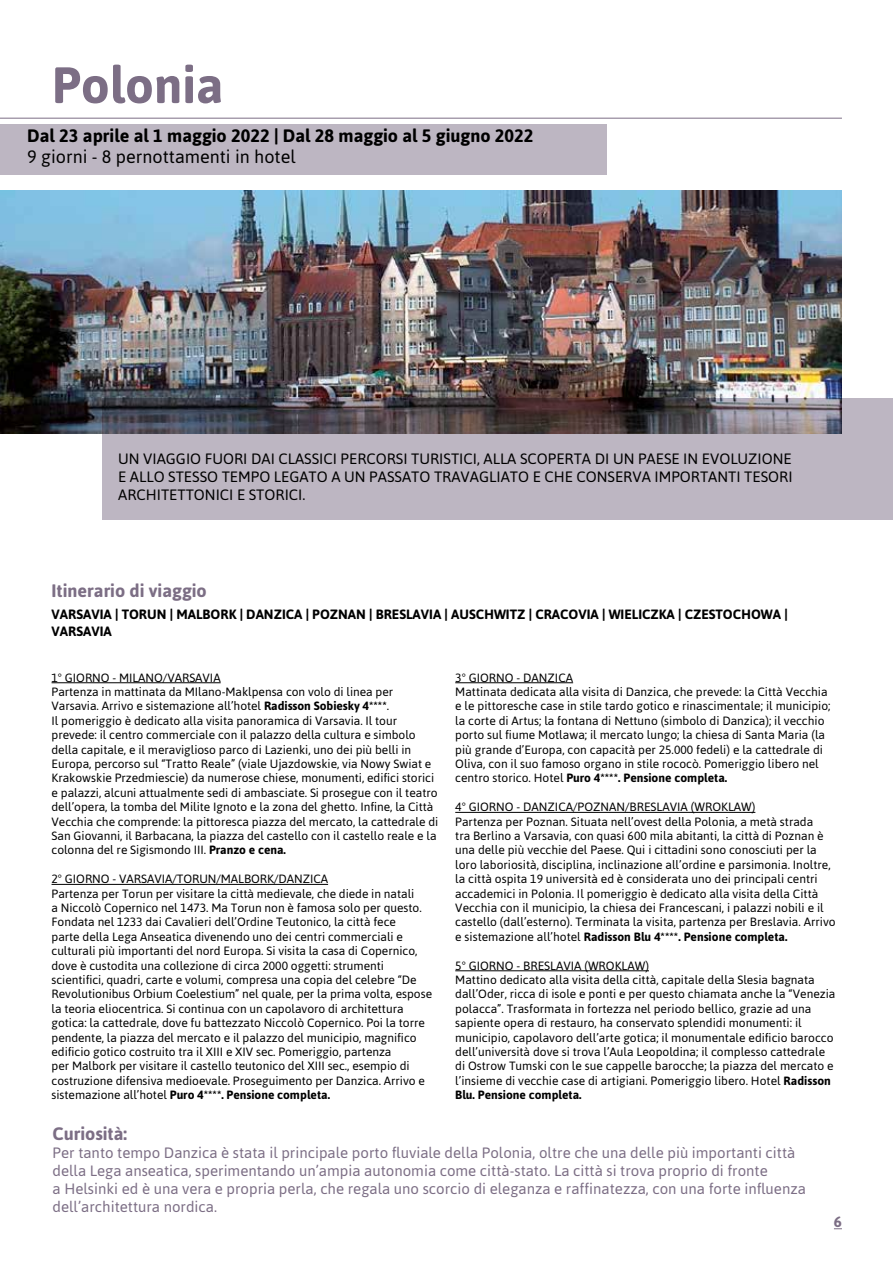
<style>
.page{position:relative;width:893px;height:1263px;background:#fff}
.page>*{position:absolute;margin:0;border:0;box-sizing:border-box;transform-origin:0 0}
.t1{font:700 51px "Asap";color:#7c6e85}
.t2{font:700 18px "Asap";color:#000}
.t3{font:700 18px "Asap";color:#7c6e85}
.t4{font:18px "Asap";color:#000}
.t5{font:15px/18px "Asap";color:#7c6e85}
.t6{font:15px/18px "Asap";color:#000;text-align:justify}
.t7{font:700 15px "Asap";color:#7c6e85}
.t8{font:700 13.5px/16.2px "Asap";color:#000}
.t9{font:12px/14.4px "Asap";letter-spacing:-.005em;color:#000}
.s1{font-weight:700}
</style>
<div class="page">
<hr style="left:52px;top:682px;width:169px;height:1px;background:#000">
<hr style="left:52px;top:884px;width:276px;height:1px;background:#000">
<hr style="left:455px;top:682px;width:118px;height:1px;background:#000">
<hr style="left:455px;top:812px;width:300px;height:1px;background:#000">
<hr style="left:455px;top:970px;width:194px;height:1px;background:#000">
<img style="left:0;top:191px;width:842px;height:242px">
<svg style="left:102px;top:399px;width:791px;height:121px;background:#a099a3"></svg>
<hr style="left:0;top:118px;width:842px;height:1px;background:#7c6e85">
<div style="left:0;top:124px;width:607px;height:50px;background:#bdb6c2"></div>
<h1 class="t1" style="left:52px;top:51px;width:173px">Polonia</h1>
<h2 class="t2" style="left:27px;top:123px;width:508px">Dal 23 aprile al 1 maggio 2022 | Dal 28 maggio al 5 giugno 2022</h2>
<h2 class="t4" style="left:27px;top:145px;width:270px">9 giorni - 8 pernottamenti in hotel</h2>
<p class="t6" style="left:118px;top:449px;width:676px">UN VIAGGIO FUORI DAI CLASSICI PERCORSI TURISTICI, ALLA SCOPERTA DI UN PAESE IN EVOLUZIONE E ALLO STESSO TEMPO LEGATO A UN PASSATO TRAVAGLIATO E CHE CONSERVA IMPORTANTI TESORI ARCHITETTONICI E STORICI.</p>
<h2 class="t3" style="left:52px;top:579px;width:157px">Itinerario di viaggio</h2>
<p class="t8" style="left:52px;top:606px;width:738px">VARSAVIA | TORUN | MALBORK | DANZICA | POZNAN | BRESLAVIA | AUSCHWITZ | CRACOVIA | WIELICZKA | CZESTOCHOWA |<br>VARSAVIA</p>
<p class="t9" style="left:52px;top:670px;width:388px">1° GIORNO - MILANO/VARSAVIA<br>Partenza in mattinata da MIlano-Maklpensa con volo di linea per Varsavia. Arrivo e sistemazione all’hotel <span class="s1">Radisson Sobiesky 4****</span>.<br>Il pomeriggio è dedicato alla visita panoramica di Varsavia. Il tour prevede: il centro commerciale con il palazzo della cultura e simbolo della capitale, e il meraviglioso parco di Lazienki, uno dei più belli in Europa, percorso sul “Tratto Reale” (viale Ujazdowskie, via Nowy Swiat e Krakowskie Przedmiescie) da numerose chiese, monumenti, edifici storici e palazzi, alcuni attualmente sedi di ambasciate. Si prosegue con il teatro dell’opera, la tomba del Milite Ignoto e la zona del ghetto. Infine, la Città Vecchia che comprende: la pittoresca piazza del mercato, la cattedrale di San Giovanni, il Barbacana, la piazza del castello con il castello reale e la colonna del re Sigismondo III. <span class="s1">Pranzo e cena.</span></p>
<p class="t9" style="left:52px;top:871px;width:382px">2° GIORNO - VARSAVIA/TORUN/MALBORK/DANZICA<br>Partenza per Torun per visitare la città medievale, che diede in natali<br>a Niccolò Copernico nel 1473. Ma Torun non è famosa solo per questo.<br>Fondata nel 1233 dai Cavalieri dell’Ordine Teutonico, la città fece<br>parte della Lega Anseatica divenendo uno dei centri commerciali e culturali più importanti del nord Europa. Si visita la casa di Copernico, dove è custodita una collezione di circa 2000 oggetti: strumenti scientifici, quadri, carte e volumi, compresa una copia del celebre “De Revolutionibus Orbium Coelestium” nel quale, per la prima volta, espose la teoria eliocentrica. Si continua con un capolavoro di architettura gotica: la cattedrale, dove fu battezzato Niccolò Copernico. Poi la torre pendente, la piazza del mercato e il palazzo del municipio, magnifico edificio gotico costruito tra il XIII e XIV sec. Pomeriggio, partenza<br>per Malbork per visitare il castello teutonico del XIII sec., esempio di costruzione difensiva medioevale. Proseguimento per Danzica. Arrivo e sistemazione all’hotel <span class="s1">Puro 4****. Pensione completa.</span></p>
<p class="t9" style="left:455px;top:670px;width:377px">3° GIORNO - DANZICA<br>Mattinata dedicata alla visita di Danzica, che prevede: la Città Vecchia e le pittoresche case in stile tardo gotico e rinascimentale; il municipio; la corte di Artus; la fontana di Nettuno (simbolo di Danzica); il vecchio porto sul fiume Motlawa; il mercato lungo; la chiesa di Santa Maria (la più grande d’Europa, con capacità per 25.000 fedeli) e la cattedrale di Oliva, con il suo famoso organo in stile rococò. Pomeriggio libero nel centro storico. Hotel <span class="s1">Puro 4****. Pensione completa.</span></p>
<p class="t9" style="left:455px;top:799px;width:382px">4° GIORNO - DANZICA/POZNAN/BRESLAVIA (WROKLAW)<br>Partenza per Poznan. Situata nell’ovest della Polonia, a metà strada<br>tra Berlino a Varsavia, con quasi 600 mila abitanti, la città di Poznan è una delle più vecchie del Paese. Qui i cittadini sono conosciuti per la loro laboriosità, disciplina, inclinazione all’ordine e parsimonia. Inoltre, la città ospita 19 università ed è considerata uno dei principali centri accademici in Polonia. Il pomeriggio è dedicato alla visita della Città Vecchia con il municipio, la chiesa dei Francescani, i palazzi nobili e il castello (dall’esterno). Terminata la visita, partenza per Breslavia. Arrivo e sistemazione all’hotel <span class="s1">Radisson Blu 4****. Pensione completa.</span></p>
<p class="t9" style="left:455px;top:958px;width:382px">5° GIORNO - BRESLAVIA (WROKLAW)<br>Mattino dedicato alla visita della città, capitale della Slesia bagnata dall’Oder, ricca di isole e ponti e per questo chiamata anche la “Venezia polacca”. Trasformata in fortezza nel periodo bellico, grazie ad una sapiente opera di restauro, ha conservato splendidi monumenti: il municipio, capolavoro dell’arte gotica; il monumentale edificio barocco dell’università dove si trova l’Aula Leopoldina; il complesso cattedrale di Ostrow Tumski con le sue cappelle barocche; la piazza del mercato e l’insieme di vecchie case di artigiani. Pomeriggio libero. Hotel <span class="s1">Radisson Blu. Pensione completa.</span></p>
<h2 class="t3" style="left:53px;top:1121px;width:76px">Curiosità:</h2>
<p class="t5" style="left:53px;top:1143px;width:755px">Per tanto tempo Danzica è stata il principale porto fluviale della Polonia, oltre che una delle più importanti città della Lega anseatica, sperimentando un’ampia autonomia come città-stato. La città si trova proprio di fronte<br>a Helsinki ed è una vera e propria perla, che regala uno scorcio di eleganza e raffinatezza, con una forte influenza dell’architettura nordica.</p>
<p class="t7" style="left:834px;top:1212px;width:10px">6</p>
</div>
